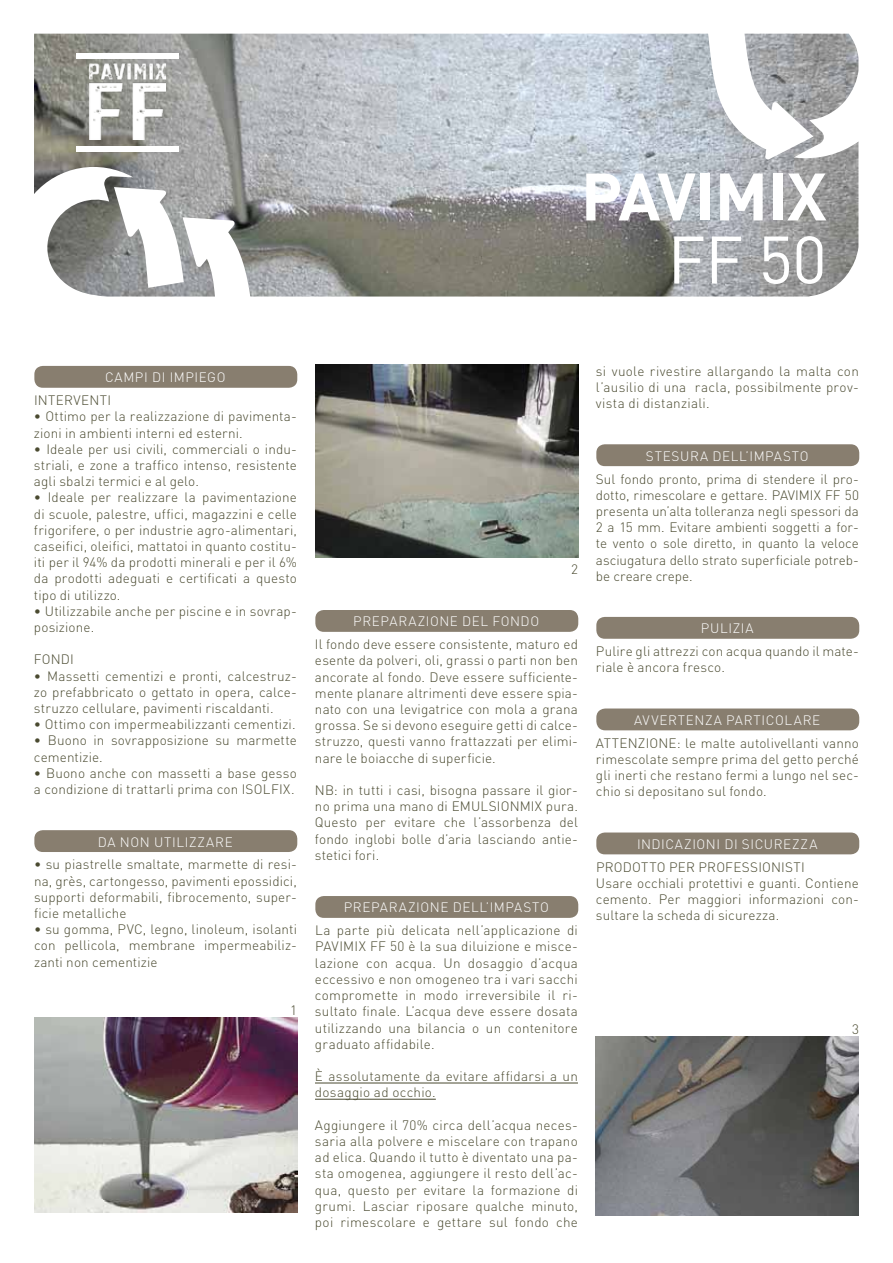
<style>
.page{position:relative;width:893px;height:1263px;background:#fff}
.page>*{position:absolute;margin:0;border:0;box-sizing:border-box;transform-origin:0 0}
.t1{font:700 66px "DIN";letter-spacing:-.01em;color:#fff}
.t2{font:66px "DIN";color:#fff}
.t3{font:300 13.5px/16.2px "DIN";letter-spacing:.01em;color:#4a4a30;text-align:justify}
.t4{font:300 13.5px "DIN";letter-spacing:.045em;color:#fff}
</style>
<div class="page">
<img style="left:34px;top:34px;width:824px;height:263px">
<svg style="left:708px;top:33px;width:105px;height:126px"></svg>
<svg style="left:114px;top:187px;width:136px;height:110px"></svg>
<div style="left:34px;top:366px;width:263px;height:22px;background:#887e6f;border-radius:9px"></div>
<div style="left:34px;top:830px;width:263px;height:22px;background:#887e6f;border-radius:9px"></div>
<img style="left:34px;top:1018px;width:264px;height:195px">
<hr style="left:315px;top:1083px;width:263px;height:1px;background:#4a4a30">
<hr style="left:315px;top:1099px;width:121px;height:1px;background:#4a4a30">
<img style="left:315px;top:365px;width:264px;height:193px">
<div style="left:315px;top:610px;width:263px;height:22px;background:#887e6f;border-radius:9px"></div>
<div style="left:315px;top:896px;width:263px;height:22px;background:#887e6f;border-radius:9px"></div>
<div style="left:596px;top:444px;width:263px;height:22px;background:#887e6f;border-radius:9px"></div>
<div style="left:596px;top:617px;width:263px;height:22px;background:#887e6f;border-radius:9px"></div>
<div style="left:596px;top:708px;width:263px;height:22px;background:#887e6f;border-radius:9px"></div>
<div style="left:596px;top:832px;width:263px;height:22px;background:#887e6f;border-radius:9px"></div>
<img style="left:595px;top:1036px;width:264px;height:180px">
<img style="left:89px;top:64px;width:77px;height:76px">
<div style="left:77px;top:53px;width:102px;height:5px;background:#fff"></div>
<div style="left:77px;top:146px;width:102px;height:5px;background:#fff"></div>
<h1 class="t1" style="left:581px;top:153px;width:247px">PAVIMIX</h1>
<h1 class="t2" style="left:667px;top:218px;width:161px">FF 50</h1>
<p class="t4" style="left:105px;top:369px;width:112px">CAM PI DI IM PIEGO</p>
<p class="t3" style="left:34px;top:392px;width:13px">Inter</p>
<p class="t3" style="left:73px;top:392px;width:16px">venti</p>
<p class="t3" style="left:34px;top:408px;width:264px">• Ottimo per la realizzazione di pavimenta&shy;zioni in ambienti interni ed esterni.</p>
<p class="t3" style="left:34px;top:441px;width:264px">• Ideale per usi civili, commerciali o indu&shy;striali, e zone a traffico intenso, resistente agli sbalzi termici e al gelo.</p>
<p class="t3" style="left:34px;top:489px;width:265px">• Ideale per realizzare la pavimentazione di scuole, palestre, uffici, magazzini e celle frigorifere, o per industrie agro-alimentari, caseifici, oleifici, mattatoi in quanto costitu&shy;iti per il 94% da prodotti minerali e per il 6% da prodotti adeguati e certificati a questo tipo di utilizzo.</p>
<p class="t3" style="left:34px;top:603px;width:264px">• Utilizzabile anche per piscine e in sovrap&shy;posizione.</p>
<p class="t3" style="left:34px;top:651px;width:38px">Fondi</p>
<p class="t3" style="left:34px;top:667px;width:264px">• Massetti cementizi e pronti, calcestruz&shy;zo prefabbricato o gettato in opera, calce&shy;struzzo cellulare, pavimenti riscaldanti.</p>
<p class="t3" style="left:34px;top:716px;width:263px">• Ottimo con impermeabilizzanti cementizi.</p>
<p class="t3" style="left:34px;top:732px;width:264px">• Buono in sovrapposizione su marmette cementizie.</p>
<p class="t3" style="left:34px;top:765px;width:264px">• Buono anche con massetti a base gesso a condizione di trattarli prima con ISOLFIX.</p>
<p class="t4" style="left:98px;top:833px;width:136px">DA NON UTILIZZARE</p>
<p class="t3" style="left:34px;top:856px;width:264px">• su piastrelle smaltate, marmette di resi&shy;na, grès, cartongesso, pavimenti epossidici, supporti deformabili, fibrocemento, super&shy;ficie metalliche</p>
<p class="t3" style="left:34px;top:921px;width:264px">• su gomma, PVC, legno, linoleum, isolanti con pellicola, membrane impermeabiliz&shy;zanti non cementizie</p>
<p class="t3" style="left:290px;top:1002px;width:8px">1</p>
<p class="t3" style="left:571px;top:561px;width:8px">2</p>
<p class="t4" style="left:353px;top:613px;width:177px">PREPARAZIONE DEL FONDO</p>
<p class="t3" style="left:315px;top:636px;width:264px">Il fondo deve essere consistente, maturo ed esente da polveri, oli, grassi o parti non ben ancorate al fondo. Deve essere sufficiente&shy;mente planare altrimenti deve essere spia&shy;nato con una levigatrice con mola a grana grossa. Se si devono eseguire getti di calce&shy;struzzo, questi vanno frattazzati per elimi&shy;nare le boiacche di superficie.</p>
<p class="t3" style="left:315px;top:782px;width:264px">NB : in tutti i casi, bisogna passare il gior&shy;no prima una mano di EMUL</p>
<p class="t3" style="left:315px;top:798px;width:264px;text-indent:174px">SIONMIX pura.<br>Questo per evitare che l’assorbenza del fondo inglobi bolle d’aria lasciando antie&shy;stetici fori.</p>
<p class="t4" style="left:344px;top:899px;width:204px">PREPARAZIONE DELL’IM PASTO</p>
<p class="t3" style="left:315px;top:922px;width:264px">La parte più delicata nell’applicazione di PAVIM IX FF 50 è la sua diluizione e misce&shy;lazione con acqua. U n dosaggio d’acqua eccessivo e non omogeneo tra i vari sacchi compromette in modo irreversibile il ri&shy;sultato finale. L’acqua deve essere dosata utilizzando una bilancia o un contenitore graduato affidabile.</p>
<p class="t3" style="left:315px;top:1068px;width:264px">è assolutamente da evitare affidarsi a un dosaggio ad occhio.</p>
<p class="t3" style="left:315px;top:1116px;width:264px">Aggiungere il 70% circa dell’acqua neces&shy;saria alla polvere e miscelare con trapano ad elica. Quando il tutto è diventato una pa&shy;sta omogenea, aggiungere il resto dell’ac&shy;qua, questo per evitare la formazione di grumi. Lasciar riposare qualche minuto, poi rimescolare e gettare sul fondo che</p>
<p class="t3" style="left:596px;top:363px;width:264px">si vuole rivestire allargando la malta con l’ausilio di una racla, possibilmente prov&shy;vista di distanziali.</p>
<p class="t4" style="left:646px;top:448px;width:162px">STESU RA D ELL’IM PASTO</p>
<p class="t3" style="left:596px;top:470px;width:264px">Sul fondo pronto, prima di stendere il pro&shy;dotto, rimescolare e gettare. PAVIM IX FF 50 presenta un’alta tolleranza negli spessori da 2 a 15 mm. Evitare ambienti soggetti a for&shy;te vento o sole diretto, in quanto la veloce asciugatura dello strato superficiale potreb&shy;be creare crepe.</p>
<p class="t4" style="left:701px;top:620px;width:54px">PULIZIA</p>
<p class="t3" style="left:596px;top:643px;width:264px">Pulire gli attrezzi con acqua quando il mate&shy;riale è ancora fresco.</p>
<p class="t4" style="left:634px;top:712px;width:187px">AVVERTENZA PARTICOLARE</p>
<p class="t3" style="left:596px;top:735px;width:264px">ATTENZIO NE: le malte autolivellanti vanno rimescolate sempre prima del getto perché gli inerti che restano fermi a lungo nel sec&shy;chio si depositano sul fondo.</p>
<p class="t4" style="left:637px;top:836px;width:182px">INDICAZIONI DI SICUREZZA</p>
<p class="t3" style="left:596px;top:859px;width:28px">PRODO</p>
<p class="t3" style="left:596px;top:859px;width:264px;text-align:left;text-indent:45px">TTO PER PROFESSIONISTI<br>Usare occhiali protettivi e guanti. Contiene cemento. Per maggiori informazioni con&shy;sultare la scheda di sicurezza.</p>
<p class="t3" style="left:852px;top:1021px;width:8px">3</p>
</div>
